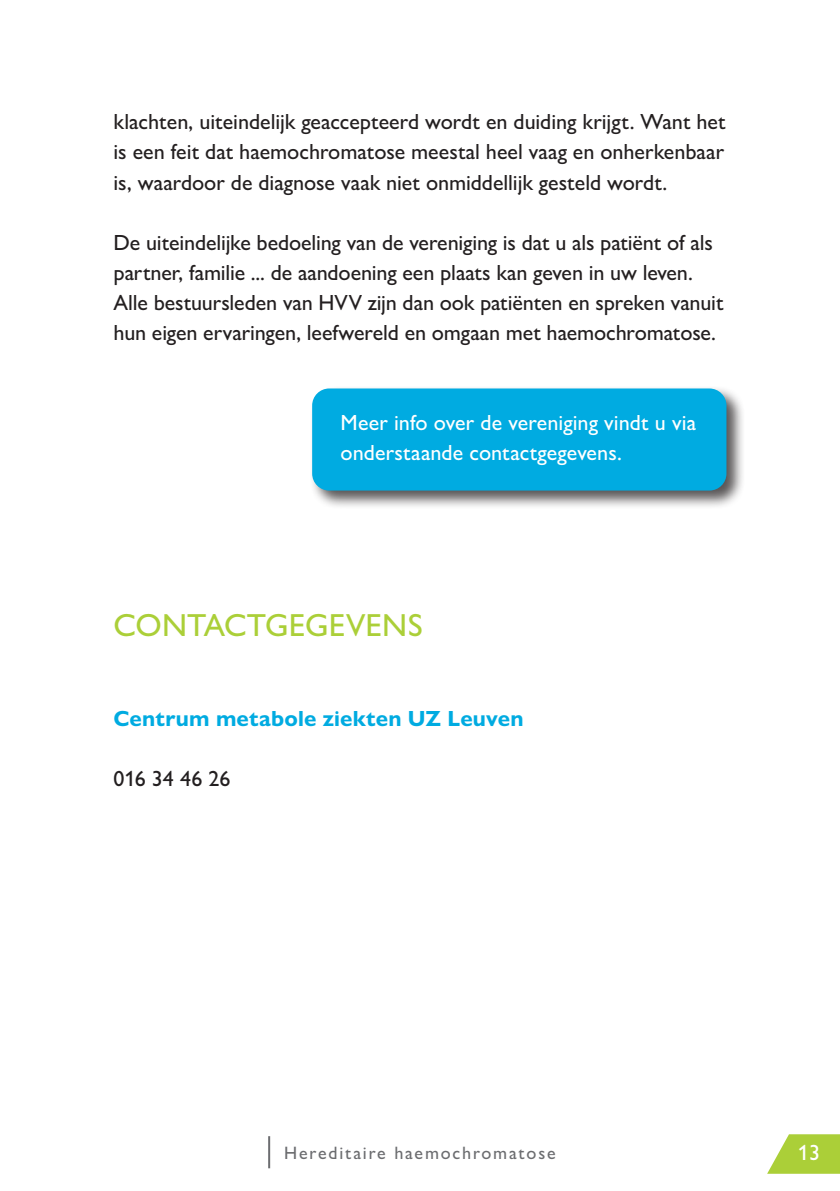
<style>
.page{position:relative;width:840px;height:1191px;background:#fff}
.page>*{position:absolute;margin:0;border:0;box-sizing:border-box;transform-origin:0 0}
.t1{font:500 32px "Gill Sans Nova";letter-spacing:.005em;color:#abcf38}
.t2{font:500 22px/30px "Gill Sans Nova";letter-spacing:-.005em;color:#231f20;text-align:justify}
.t3{font:500 22px/30px "Gill Sans Nova";color:#fff}
.t4{font:700 22px "Gill Sans Nova";letter-spacing:.01em;color:#00abe1}
.t5{font:500 18px "Gill Sans Nova";letter-spacing:.1em;color:#6c6d70}
</style>
<div class="page">
<hr style="left:268px;top:1136px;width:2px;height:32px;background:#6c6d70">
<svg style="left:767px;top:1134px;width:72px;height:39px"></svg>
<div style="left:309px;top:385px;width:435px;height:124px;background:#231f20;opacity:.75"></div>
<div style="left:312px;top:388px;width:414px;height:102px;background:#00abe1;border-radius:17px"></div>
<p class="t2" style="left:113px;top:107px;width:613px">klachten, uiteindelijk geaccepteerd wordt en duiding krijgt. Want het is een feit dat haemochromatose meestal heel vaag en onherkenbaar is, waardoor de diagnose vaak niet onmiddellijk gesteld wordt.</p>
<p class="t2" style="left:113px;top:227px;width:611px;text-align:left">De uiteindelijke bedoeling van de vereniging is dat u als patiënt of als partner, familie ... de aandoening een plaats kan geven in uw leven.<br>Alle bestuursleden van HVV zijn dan ook patiënten en spreken vanuit hun eigen ervaringen, leefwereld en omgaan met haemochromatose.</p>
<p class="t3" style="left:340px;top:407px;width:357px">Meer info over de vereniging vindt u via onderstaande contactgegevens.</p>
<h1 class="t1" style="left:113px;top:605px;width:311px">CONTACTGEGEVENS</h1>
<p class="t4" style="left:113px;top:704px;width:411px">Centrum metabole ziekten UZ Leuven</p>
<p class="t2" style="left:113px;top:763px;width:118px">016 34 46 26</p>
<p class="t5" style="left:284px;top:1141px;width:273px">Hereditaire haemochromatose</p>
<p class="t3" style="left:797px;top:1137px;width:23px">13</p>
</div>
